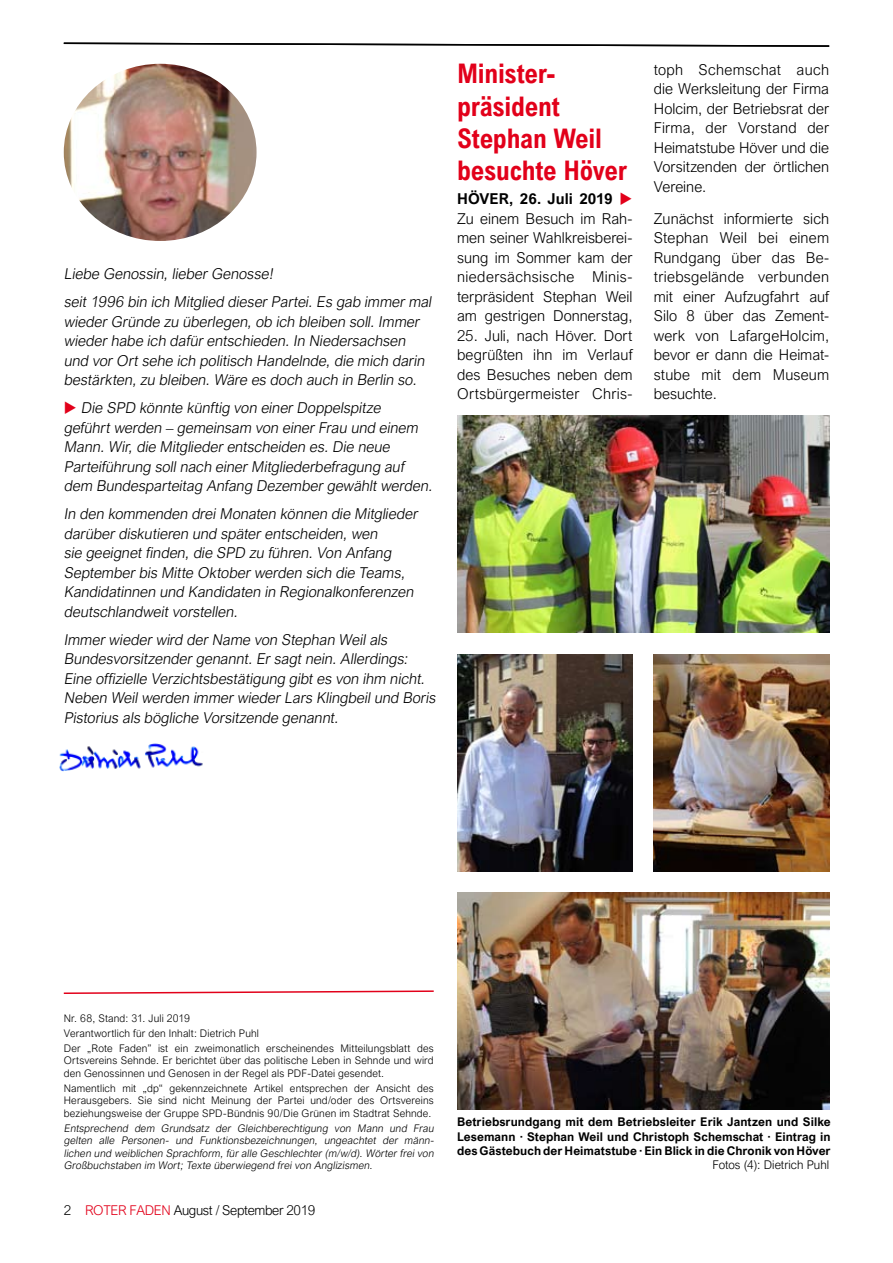
<style>
.page{position:relative;width:893px;height:1263px;background:#fff}
.page>*{position:absolute;margin:0;border:0;box-sizing:border-box;transform-origin:0 0}
.t1{font:700 27px/32.4px "Arial Nova Cond";letter-spacing:-.01em;color:#e2001a}
.t2{font:italic 300 15px/19.5px "Arial Nova";letter-spacing:.01em;color:#000}
.t3{font:300 15px/19.5px "Arial Nova";letter-spacing:.005em;color:#000;text-align:justify}
.t4{font:300 13.5px "Arial Nova";letter-spacing:-.025em;color:#000}
.t5{font:700 12px/14.4px "Arial Nova";letter-spacing:.005em;color:#000;text-align:justify}
.t6{font:300 12px "Arial Nova";color:#000}
.t7{font:300 10.5px/12.6px "Arial Nova";letter-spacing:.015em;color:#000}
.t8{font:italic 300 10.5px/12.6px "Arial Nova";letter-spacing:.02em;color:#000}
.s1{color:#e2001a}
.s2{font-weight:700}
</style>
<div class="page">
<svg style="left:63px;top:42px;width:767px;height:5px"></svg>
<img style="left:59px;top:743px;width:144px;height:29px">
<svg style="left:63px;top:990px;width:371px;height:4px"></svg>
<img style="left:64px;top:64px;width:193px;height:177px">
<img style="left:457px;top:416px;width:372px;height:217px">
<img style="left:654px;top:654px;width:175px;height:217px">
<img style="left:457px;top:892px;width:372px;height:217px">
<img style="left:457px;top:654px;width:175px;height:217px">
<p class="t2" style="left:64px;top:260px;width:372px;line-height:28px">Liebe Genossin, lieber Genosse!<br>seit 1996 bin ich Mitglied dieser Partei. Es gab immer mal</p>
<p class="t2" style="left:64px;top:312px;width:365px">wieder Gründe zu überlegen, ob ich bleiben soll. Immer wieder habe ich dafür entschieden. In Niedersachsen und vor Ort sehe ich politisch Handelnde, die mich darin bestärkten, zu bleiben. Wäre es doch auch in Berlin so.</p>
<p class="t2" style="left:64px;top:398px;width:373px"><span class="s1">◆</span> Die SPD könnte künftig von einer Doppelspitze geführt werden – gemeinsam von einer Frau und einem Mann. Wir, die Mitglieder entscheiden es. Die neue Parteiführung soll nach einer Mitgliederbefragung auf dem Bundesparteitag Anfang Dezember gewählt werden.</p>
<p class="t2" style="left:64px;top:504px;width:358px">In den kommenden drei Monaten können die Mitglieder darüber diskutieren und später entscheiden, wen<br>sie geeignet finden, die SPD zu führen. Von Anfang September bis Mitte Oktober werden sich die Teams, Kandidatinnen und Kandidaten in Regionalkonferenzen deutschlandweit vorstellen.</p>
<p class="t2" style="left:64px;top:630px;width:376px">Immer wieder wird der Name von Stephan Weil als Bundesvorsitzender genannt. Er sagt nein. Allerdings:<br>Eine offizielle Verzichtsbestätigung gibt es von ihm nicht.<br>Neben Weil werden immer wieder Lars Klingbeil und Boris Pistorius als bögliche Vorsitzende genannt.</p>
<h1 class="t1" style="left:457px;top:57px;width:171px">Minister&shy;präsident<br>Stephan Weil besuchte Höver</h1>
<p class="t3" style="left:457px;top:189px;width:177px"><span class="s2">Höver, 26. Juli 2019</span> <span class="s1">◆ </span>Zu einem Besuch im Rah&shy;men seiner Wahlkreisberei&shy;sung im Sommer kam der niedersächsische Minis&shy;terpräsident Stephan Weil am gestrigen Donnerstag,</p>
<p class="t3" style="left:457px;top:326px;width:177px">25. Juli, nach Höver. Dort begrüßten ihn im Verlauf des Besuches neben dem Ortsbürgermeister Chris-</p>
<p class="t3" style="left:654px;top:59px;width:177px">toph Schemschat auch die Werksleitung der Firma Holcim, der Betriebsrat der Firma, der Vorstand der Heimatstube Höver und die Vorsitzenden der örtlichen Vereine.</p>
<p class="t3" style="left:654px;top:209px;width:177px">Zunächst informierte sich Stephan Weil bei einem Rundgang über das Be&shy;triebsgelände verbunden mit einer Aufzugfahrt auf Silo 8 über das Zement&shy;werk von LafargeHolcim, bevor er dann die Heimat&shy;stube mit dem Museum besuchte.</p>
<p class="t7" style="left:64px;top:1011px;width:371px;line-height:14.7px">Nr. 68, Stand: 31. Juli 2019<br>Verantwortlich für den Inhalt: Dietrich Puhl<br>Der „Rote Faden” ist ein zweimonatlich erscheinendes Mitteilungsblatt des</p>
<p class="t7" style="left:64px;top:1054px;width:371px">Ortsvereins Sehnde. Er berichtet über das politische Leben in Sehnde und wird den Genossinnen und Genosen in der Regel als PDF-Datei gesendet.</p>
<p class="t7" style="left:64px;top:1082px;width:371px;text-align:justify">Namentlich mit „dp“ gekennzeichnete Artikel entsprechen der Ansicht des Herausgebers. Sie sind nicht Meinung der Partei und/oder des Ortsvereins beziehungsweise der Gruppe SPD-Bündnis 90/Die Grünen im Stadtrat Sehnde.</p>
<p class="t8" style="left:64px;top:1121px;width:373px">Entsprechend dem Grundsatz der Gleichberechtigung von Mann und Frau gelten alle Personen- und Funktionsbezeichnungen, ungeachtet der männ&shy;lichen und weiblichen Sprachform, für alle Geschlechter (m/w/d). Wörter frei von Großbuchstaben im Wort; Texte überwiegend frei von Anglizismen.</p>
<p class="t4" style="left:64px;top:1203px;width:253px">2 <span class="s1">ROTER FADEN</span> August / September 2019</p>
<p class="t5" style="left:457px;top:1115px;width:375px">Betriebsrundgang mit dem Betriebsleiter Erik Jantzen und Silke Lesemann · Stephan Weil und Christoph Schemschat · Eintrag in des Gästebuch der Heimatstube · Ein Blick in die Chronik von Höver</p>
<p class="t6" style="left:712px;top:1158px;width:118px">Fotos (4): Dietrich Puhl</p>
</div>
